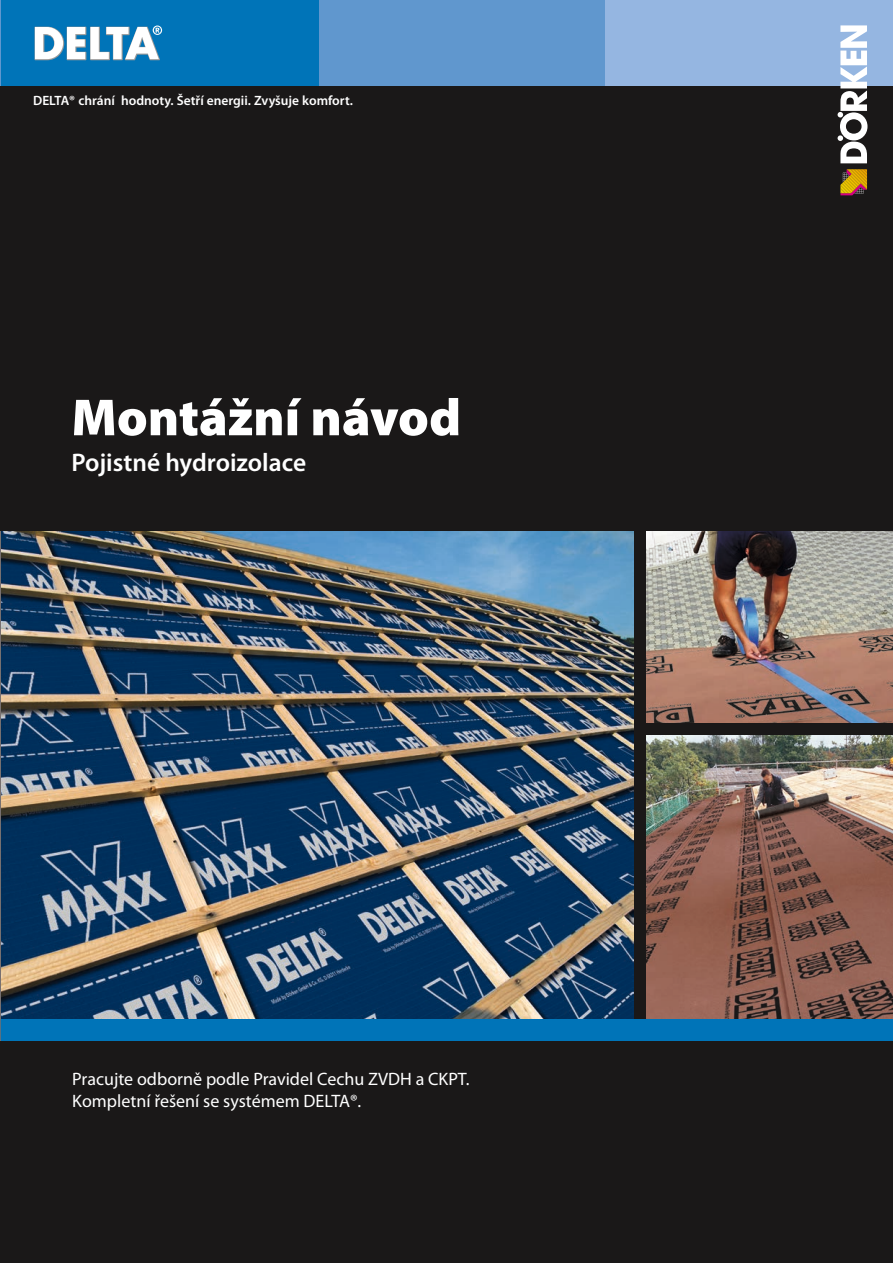
<style>
.page{position:relative;width:893px;height:1263px;background:#1a1818}
.page>*{position:absolute;margin:0;border:0;box-sizing:border-box;transform-origin:0 0}
.ProdNameKurz_50_Bl{font:900 52.5px "Myriad Pro Doerken";color:#fff}
.ProdNameKurz_50_Bl-2{font:600 25.5px "Myriad Pro Doerken";color:#fff}
.t1{font:18px "Myriad Pro Doerken";color:#fff}
.Slogan_9_12_Sb_weiss{font:600 13.5px "Myriad Pro Doerken";color:#fff}
</style>
<div class="page">
<img style="left:0;top:531px;width:634px;height:488px">
<div style="left:319px;top:0;width:287px;height:85px;background:#6097ce"></div>
<div style="left:606px;top:0;width:287px;height:85px;background:#95b6e1"></div>
<div style="left:0;top:0;width:319px;height:85px;background:#0074b8"></div>
<svg style="left:35px;top:26px;width:127px;height:34px"></svg>
<svg style="left:837px;top:25px;width:30px;height:138px"></svg>
<svg style="left:840px;top:169px;width:27px;height:26px"></svg>
<img style="left:646px;top:531px;width:247px;height:192px">
<img style="left:646px;top:736px;width:247px;height:283px">
<div style="left:0;top:1019px;width:893px;height:22px;background:#0074b8"></div>
<p class="Slogan_9_12_Sb_weiss" style="left:33px;top:92px;width:321px">DELTA® chrání hodnoty. Šetří energii. Zvyšuje komfort.</p>
<p class="ProdNameKurz_50_Bl" style="left:71px;top:382px;width:391px">Montážní návod</p>
<p class="ProdNameKurz_50_Bl-2" style="left:71px;top:446px;width:236px">Pojistné hydroizolace</p>
<p class="t1" style="left:72px;top:1068px;width:399px">Pracujte odborně podle Pravidel Cechu ZVDH a CKPT.</p>
<p class="t1" style="left:72px;top:1089px;width:290px">Kompletní řešení se systémem DELTA®.</p>
</div>
